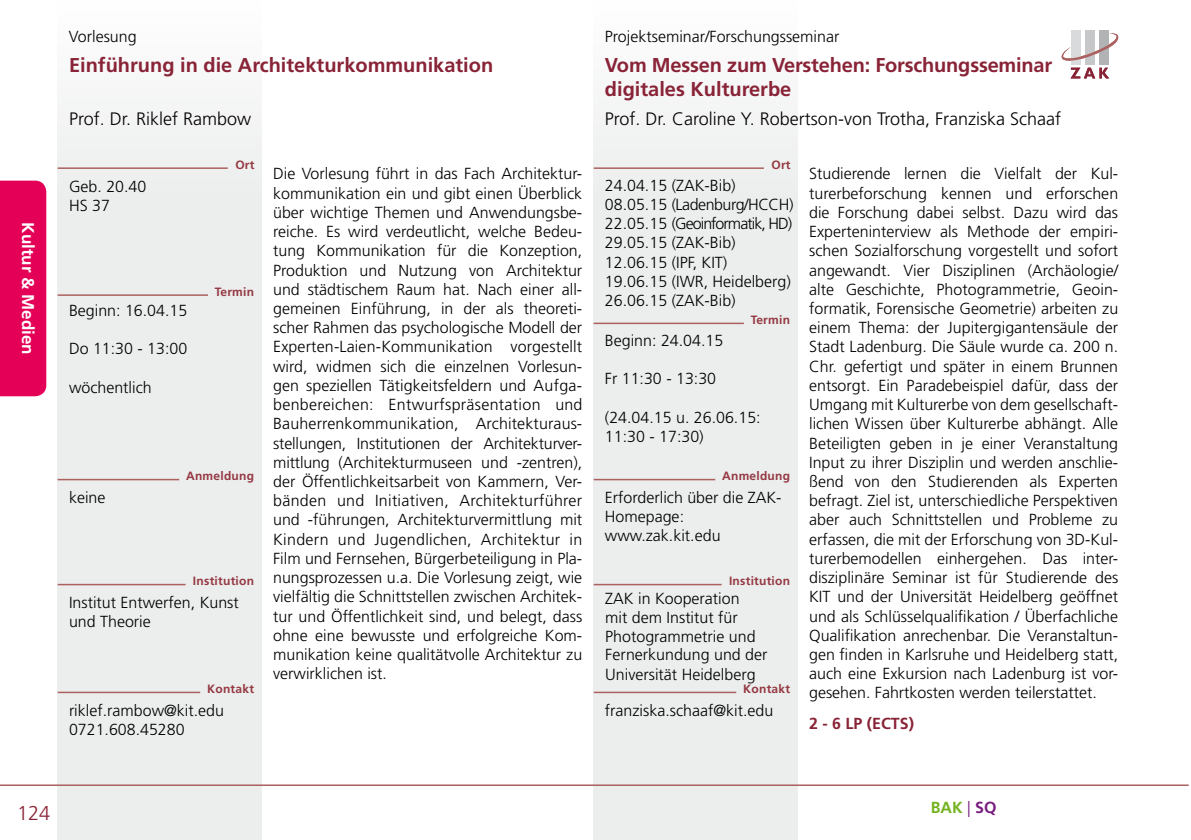
<style>
.page{position:relative;width:1191px;height:840px;background:#fff}
.page>*{position:absolute;margin:0;border:0;box-sizing:border-box;transform-origin:0 0}
.t1{font:700 20px/24px "Frutiger LT Std";color:#892337}
.t2{font:300 20px "Frutiger LT Std";color:#892337}
.t3{font:300 18px "Frutiger LT Std";color:#000}
.t4{font:700 17px "Frutiger LT Std";color:#fff}
.t5{font:300 16px/19.2px "Frutiger LT Std";color:#000}
.t6{font:700 16px "Frutiger LT Std";color:#892337}
.t7{font:700 16px "Frutiger LT Std";color:#74b320}
.t8{font:700 12px "Frutiger LT Std";letter-spacing:.02em;color:#943842}
.s1{font-weight:300;color:#791c7f}
.s2{color:#791c7f}
</style>
<div class="page">
<div style="left:58px;top:0;width:204px;height:784px;background:#eceded"></div>
<hr style="left:58px;top:583px;width:128px;height:2px;background:#ab615f">
<hr style="left:58px;top:691px;width:142px;height:1px;background:#ab615f">
<hr style="left:58px;top:478px;width:121px;height:2px;background:#ab615f">
<hr style="left:58px;top:294px;width:150px;height:2px;background:#ab615f">
<hr style="left:58px;top:167px;width:170px;height:2px;background:#ab615f">
<div style="left:593px;top:0;width:205px;height:784px;background:#eceded"></div>
<hr style="left:593px;top:583px;width:128px;height:2px;background:#ab615f">
<hr style="left:593px;top:691px;width:143px;height:1px;background:#ab615f">
<hr style="left:593px;top:478px;width:122px;height:2px;background:#ab615f">
<hr style="left:593px;top:167px;width:171px;height:2px;background:#ab615f">
<div style="left:594px;top:785px;width:204px;height:54px;background:#eceded"></div>
<div style="left:0;top:180px;width:46px;height:216px;background:#e30056"></div>
<div style="left:58px;top:784px;width:204px;height:55px;background:#eceded"></div>
<hr style="left:0;top:784px;width:1188px;height:1px;background:#ab615f">
<hr style="left:593px;top:322px;width:151px;height:2px;background:#ab615f">
<div style="left:1099px;top:30px;width:9px;height:34px;background:#b1b3b4"></div>
<div style="left:1085px;top:30px;width:9px;height:34px;background:#c6c7c8"></div>
<div style="left:1070px;top:30px;width:10px;height:34px;background:#d9dadb"></div>
<svg style="left:1061px;top:32px;width:57px;height:46px"></svg>
<p class="t4" style="left:38px;top:222px;width:134px;rotate:90deg">Kultur &amp; Medien</p>
<p class="t5" style="left:69px;top:27px;width:69px">Vorlesung</p>
<p class="t1" style="left:69px;top:53px;width:426px">Einführung in die Architekturkommunikation</p>
<p class="t5" style="left:605px;top:27px;width:236px">Projektseminar/Forschungsseminar</p>
<p class="t1" style="left:605px;top:53px;width:449px">Vom Messen zum Verstehen: Forschungsseminar digitales Kulturerbe</p>
<p class="t3" style="left:69px;top:108px;width:184px">Prof. Dr. Riklef Rambow</p>
<p class="t3" style="left:605px;top:108px;width:457px">Prof. Dr. Caroline Y. Robertson-von Trotha, Franziska Schaaf</p>
<p class="t5" style="left:69px;top:176px;width:79px">Geb. 20.40<br>HS 37</p>
<p class="t8" style="left:235px;top:158px;width:21px">Ort</p>
<p class="t5" style="left:69px;top:300px;width:120px">Beginn: 16.04.15</p>
<p class="t5" style="left:69px;top:339px;width:120px">Do 11:30 - 13:00</p>
<p class="t5" style="left:69px;top:377px;width:84px">wöchentlich</p>
<p class="t8" style="left:215px;top:284px;width:41px">Termin</p>
<p class="t5" style="left:69px;top:488px;width:38px">keine</p>
<p class="t8" style="left:186px;top:469px;width:69px">Anmeldung</p>
<p class="t8" style="left:193px;top:573px;width:63px">Institution</p>
<p class="t5" style="left:69px;top:592px;width:171px">Institut Entwerfen, Kunst und Theorie</p>
<p class="t8" style="left:207px;top:681px;width:48px">Kontakt</p>
<p class="t5" style="left:69px;top:700px;width:157px">riklef.rambow@kit.edu<br>0721.608.45280</p>
<p class="t5" style="left:273px;top:164px;width:310px;text-align:justify">Die Vorlesung führt in das Fach Architektur&shy;kommunikation ein und gibt einen Überblick über wichtige Themen und Anwendungsbe&shy;reiche. Es wird verdeutlicht, welche Bedeu&shy;tung Kommunikation für die Konzeption, Produktion und Nutzung von Architektur und städtischem Raum hat. Nach einer all&shy;gemeinen Einführung, in der als theoreti&shy;scher Rahmen das psychologische Modell der Experten-Laien-Kommunikation vorgestellt wird, widmen sich die einzelnen Vorlesun&shy;gen speziellen Tätigkeitsfeldern und Aufga&shy;benbereichen: Entwurfspräsentation und Bauherrenkommunikation, Architekturaus&shy;stellungen, Institutionen der Architekturver&shy;mittlung (Architekturmuseen und -zentren), der Öffentlichkeitsarbeit von Kammern, Ver&shy;bänden und Initiativen, Architekturführer und -führungen, Architekturvermittlung mit Kindern und Jugendlichen, Architektur in Film und Fernsehen, Bürgerbeteiligung in Pla&shy;nungsprozessen u.a. Die Vorlesung zeigt, wie vielfältig die Schnittstellen zwischen Architek&shy;tur und Öffentlichkeit sind, und belegt, dass ohne eine bewusste und erfolgreiche Kom&shy;munikation keine qualitätvolle Architektur zu verwirklichen ist.</p>
<p class="t8" style="left:771px;top:158px;width:21px">Ort</p>
<p class="t5" style="left:605px;top:176px;width:190px">24.04.15 (ZAK-Bib)<br>08.05.15 (Ladenburg/HCCH)<br>22.05.15 (Geoinformatik, HD)<br>29.05.15 (ZAK-Bib)<br>12.06.15 (IPF, KIT)<br>19.06.15 (IWR, Heidelberg)<br>26.06.15 (ZAK-Bib)</p>
<p class="t8" style="left:751px;top:313px;width:41px">Termin</p>
<p class="t5" style="left:605px;top:331px;width:120px">Beginn: 24.04.15</p>
<p class="t5" style="left:605px;top:369px;width:113px">Fr 11:30 - 13:30</p>
<p class="t5" style="left:605px;top:408px;width:157px">(24.04.15 u. 26.06.15:<br>11:30 - 17:30)</p>
<p class="t8" style="left:722px;top:469px;width:69px">Anmeldung</p>
<p class="t5" style="left:605px;top:488px;width:178px">Erforderlich über die ZAK-<br>Homepage: www.zak.kit.edu</p>
<p class="t8" style="left:729px;top:573px;width:63px">Institution</p>
<p class="t5" style="left:605px;top:589px;width:164px">ZAK in Kooperation<br>mit dem Institut für<br>Photogrammetrie und<br>Fernerkundung und der<br>Universität Heidelberg</p>
<p class="t5" style="left:605px;top:700px;width:170px">franziska.schaaf@kit.edu</p>
<p class="t8" style="left:743px;top:681px;width:48px">Kontakt</p>
<p class="t5" style="left:809px;top:164px;width:311px;text-align:justify">Studierende lernen die Vielfalt der Kul&shy;turerbeforschung kennen und erforschen die Forschung dabei selbst. Dazu wird das Experteninterview als Methode der empiri&shy;schen Sozialforschung vorgestellt und sofort angewandt. Vier Disziplinen (Archäologie/ alte Geschichte, Photogrammetrie, Geoin&shy;formatik, Forensische Geometrie) arbeiten zu einem Thema: der Jupitergigantensäule der Stadt Ladenburg. Die Säule wurde ca. 200 n.<br>Chr. gefertigt und später in einem Brunnen entsorgt. Ein Paradebeispiel dafür, dass der Umgang mit Kulturerbe von dem gesellschaft&shy;lichen Wissen über Kulturerbe abhängt. Alle Beteiligten geben in je einer Veranstaltung Input zu ihrer Disziplin und werden anschlie&shy;ßend von den Studierenden als Experten befragt. Ziel ist, unterschiedliche Perspektiven aber auch Schnittstellen und Probleme zu erfassen, die mit der Erforschung von 3D-Kul&shy;turerbemodellen einhergehen. Das inter&shy;disziplinäre Seminar ist für Studierende des KIT und der Universität Heidelberg geöffnet und als Schlüsselqualifikation / Überfachliche Qualifikation anrechenbar. Die Veranstaltun&shy;gen finden in Karlsruhe und Heidelberg statt, auch eine Exkursion nach Ladenburg ist vor&shy;gesehen. Fahrtkosten werden teilerstattet.</p>
<p class="t6" style="left:809px;top:713px;width:106px">2 - 6 LP (ECTS)</p>
<p class="t2" style="left:17px;top:801px;width:35px">124</p>
<p class="t7" style="left:930px;top:797px;width:67px">BAK <span class="s1">|</span> <span class="s2">SQ</span></p>
</div>
